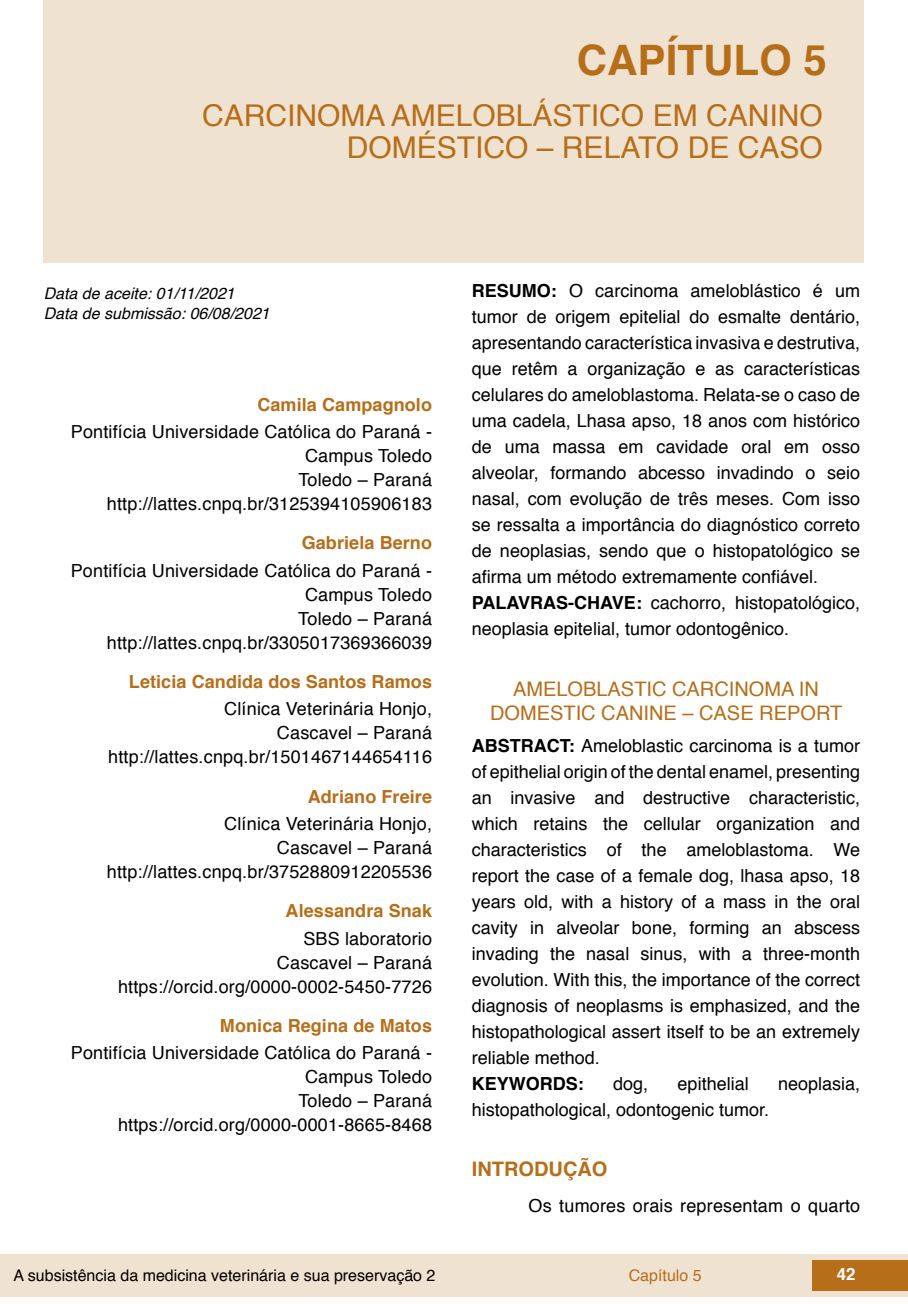
<style>
.page{position:relative;width:908px;height:1304px;background:#fff}
.page>*{position:absolute;margin:0;border:0;box-sizing:border-box;transform-origin:0 0}
.capítulos{font:700 42px "Helvetica";color:#b66e19}
.nome_artigos{font:30px/32px "Helvetica";color:#b66e19;text-align:right}
.título_Inglês{font:20px/24px "Helvetica";color:#b66e19;text-align:center}
.TITULOS{font:700 20px "Helvetica";color:#b66e19}
.Resumos_e_PC_TXT{font:18px/26px "Helvetica";color:#000;text-align:justify}
.info_autores{font:18px/24px "Helvetica";letter-spacing:.01em;color:#000;text-align:right}
.nome_autores{font:700 18px "Helvetica";letter-spacing:.005em;color:#b66e19}
.txt{font:18px "Helvetica";letter-spacing:.01em;color:#000}
.Resumos_e_PC_TXT-2{font:700 18px "Helvetica";color:#000}
.t1{font:700 16.8px "Helvetica";color:#fff}
.t2{font:16px "Helvetica";color:#000}
.data{font:italic 16px "Helvetica";color:#000}
.t3{font:16px "Helvetica";color:#b66e19}
.s1{font-weight:700}
</style>
<div class="page">
<div style="left:0;top:1254px;width:906px;height:43px;background:#f0e2d1"></div>
<div style="left:812px;top:1261px;width:95px;height:30px;background:#b66e19"></div>
<div style="left:44px;top:0;width:819px;height:263px;background:#f0e2d1"></div>
<p class="capítulos" style="left:576px;top:26px;width:251px">CAPÍTULO 5</p>
<p class="nome_artigos" style="left:202px;top:101px;width:622px">CARCINOMA AMELOBLÁSTICO EM CANINO<br>DOMÉSTICO – RELATO DE CASO</p>
<p class="data" style="left:44px;top:280px;width:192px">Data de aceite: 01/11/2021</p>
<p class="data" style="left:44px;top:301px;width:227px">Data de submissão: 06/08/2021</p>
<p class="nome_autores" style="left:257px;top:390px;width:176px">Camila Campagnolo</p>
<p class="info_autores" style="left:71px;top:420px;width:362px">Pontifícia Universidade Católica do Paraná -<br>Campus Toledo</p>
<p class="info_autores" style="left:298px;top:468px;width:135px">Toledo – Paraná</p>
<p class="info_autores" style="left:107px;top:492px;width:326px">http://lattes.cnpq.br/3125394105906183</p>
<p class="nome_autores" style="left:301px;top:529px;width:132px">Gabriela Berno</p>
<p class="info_autores" style="left:71px;top:559px;width:362px">Pontifícia Universidade Católica do Paraná -<br>Campus Toledo</p>
<p class="info_autores" style="left:298px;top:607px;width:135px">Toledo – Paraná</p>
<p class="info_autores" style="left:107px;top:631px;width:326px">http://lattes.cnpq.br/3305017369366039</p>
<p class="nome_autores" style="left:129px;top:667px;width:304px">Leticia Candida dos Santos Ramos</p>
<p class="info_autores" style="left:224px;top:698px;width:209px">Clínica Veterinária Honjo,</p>
<p class="info_autores" style="left:277px;top:722px;width:156px">Cascavel – Paraná</p>
<p class="info_autores" style="left:108px;top:746px;width:325px">http://lattes.cnpq.br/1501467144654116</p>
<p class="nome_autores" style="left:307px;top:782px;width:126px">Adriano Freire</p>
<p class="info_autores" style="left:224px;top:812px;width:209px">Clínica Veterinária Honjo,</p>
<p class="info_autores" style="left:277px;top:836px;width:156px">Cascavel – Paraná</p>
<p class="info_autores" style="left:107px;top:860px;width:326px">http://lattes.cnpq.br/3752880912205536</p>
<p class="nome_autores" style="left:285px;top:897px;width:148px">Alessandra Snak</p>
<p class="info_autores" style="left:303px;top:927px;width:130px">SBS laboratorio</p>
<p class="info_autores" style="left:277px;top:951px;width:156px">Cascavel – Paraná</p>
<p class="info_autores" style="left:118px;top:975px;width:315px">https://orcid.org/0000-0002-5450-7726</p>
<p class="nome_autores" style="left:220px;top:1011px;width:213px">Monica Regina de Matos</p>
<p class="info_autores" style="left:71px;top:1042px;width:362px">Pontifícia Universidade Católica do Paraná -<br>Campus Toledo</p>
<p class="info_autores" style="left:298px;top:1090px;width:135px">Toledo – Paraná</p>
<p class="info_autores" style="left:118px;top:1114px;width:315px">https://orcid.org/0000-0001-8665-8468</p>
<p class="Resumos_e_PC_TXT" style="left:471px;top:278px;width:390px"><span class="s1">RESUMO:</span> O carcinoma ameloblástico é um tumor de origem epitelial do esmalte dentário, apresentando característica invasiva e destrutiva, que retêm a organização e as características celulares do ameloblastoma. Relata-se o caso de uma cadela, Lhasa apso, 18 anos com histórico de uma massa em cavidade oral em osso alveolar, formando abcesso invadindo o seio nasal, com evolução de três meses. Com isso se ressalta a importância do diagnóstico correto de neoplasias, sendo que o histopatológico se afirma um método extremamente confiável.</p>
<p class="Resumos_e_PC_TXT" style="left:471px;top:590px;width:389px"><span class="s1">PALAVRAS-CHAVE:</span> cachorro, histopatológico, neoplasia epitelial, tumor odontogênico.</p>
<p class="título_Inglês" style="left:490px;top:678px;width:353px">AMELOBLASTIC CARCINOMA IN<br>DOMESTIC CANINE – CASE REPORT</p>
<p class="Resumos_e_PC_TXT" style="left:471px;top:733px;width:390px"><span class="s1">ABSTRACT:</span> Ameloblastic carcinoma is a tumor of epithelial origin of the dental enamel, presenting an invasive and destructive characteristic, which retains the cellular organization and characteristics of the ameloblastoma. We report the case of a female dog, lhasa apso, 18 years old, with a history of a mass in the oral cavity in alveolar bone, forming an abscess invading the nasal sinus, with a three-month evolution. With this, the importance of the correct diagnosis of neoplasms is emphasized, and the histopathological assert itself to be an extremely reliable method.</p>
<p class="Resumos_e_PC_TXT-2" style="left:471px;top:1069px;width:113px">KEYWORDS:</p>
<p class="Resumos_e_PC_TXT" style="left:613px;top:1071px;width:37px">dog,</p>
<p class="Resumos_e_PC_TXT" style="left:677px;top:1071px;width:73px">epithelial</p>
<p class="Resumos_e_PC_TXT" style="left:777px;top:1071px;width:84px">neoplasia,</p>
<p class="Resumos_e_PC_TXT" style="left:471px;top:1097px;width:299px">histopathological, odontogenic tumor.</p>
<p class="TITULOS" style="left:471px;top:1153px;width:137px">INTRODUÇÃO</p>
<p class="txt" style="left:528px;top:1191px;width:333px">Os tumores orais representam o quarto</p>
<p class="t2" style="left:14px;top:1263px;width:423px">A subsistência da medicina veterinária e sua preservação 2</p>
<p class="t3" style="left:628px;top:1263px;width:74px">Capítulo 5</p>
<p class="t1" style="left:836px;top:1261px;width:20px">42</p>
</div>
